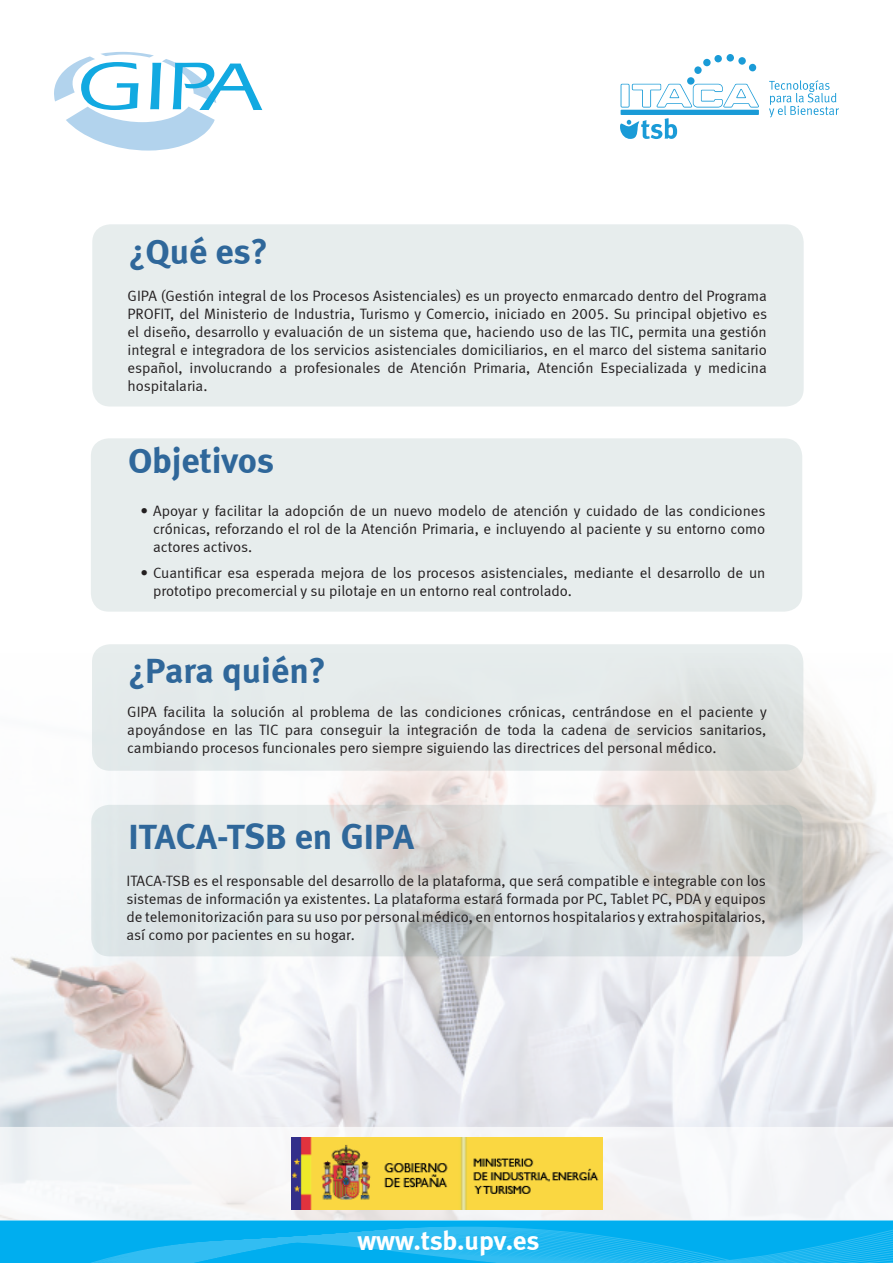
<style>
.page{position:relative;width:893px;height:1263px;background:#fff}
.page>*{position:absolute;margin:0;border:0;box-sizing:border-box;transform-origin:0 0}
.t1{font:500 69.75px "Eras ITC";color:#12a9e1;scale:1.3 1}
.t2{font:36px "Meta Bold LF";color:#2f679a}
.t3{font:27px "Meta Bold LF";letter-spacing:-.005em;color:#fff}
.t4{font:15px/18px "Meta Normal LF";color:#231f20;text-align:justify}
</style>
<div class="page">
<img style="left:0;top:654px;width:893px;height:473px">
<svg style="left:54px;top:52px;width:162px;height:99px"></svg>
<div style="left:92px;top:224px;width:712px;height:182px;background:#e7eded;border-radius:18px"></div>
<div style="left:91px;top:438px;width:711px;height:174px;background:#e7eded;border-radius:18px"></div>
<svg style="left:92px;top:644px;width:711px;height:127px;background:#e2e7e7"></svg>
<svg style="left:91px;top:805px;width:712px;height:151px;background:#d9dddd"></svg>
<svg style="left:0;top:1221px;width:893px;height:42px;background:#10b2ef"></svg>
<div style="left:694px;top:66px;width:8px;height:8px;background:#1a9bd7;border-radius:50%"></div>
<div style="left:687px;top:77px;width:7px;height:8px;background:#1a9bd7;border-radius:50%"></div>
<svg style="left:621px;top:84px;width:138px;height:24px"></svg>
<div style="left:621px;top:110px;width:138px;height:5px;background:#1a9bd7"></div>
<div style="left:703px;top:59px;width:8px;height:7px;background:#1a9bd7;border-radius:50%"></div>
<div style="left:738px;top:57px;width:8px;height:8px;background:#1a9bd7;border-radius:50%"></div>
<div style="left:749px;top:64px;width:7px;height:7px;background:#1a9bd7;border-radius:50%"></div>
<div style="left:727px;top:54px;width:7px;height:8px;background:#1a9bd7;border-radius:50%"></div>
<div style="left:714px;top:55px;width:8px;height:7px;background:#1a9bd7;border-radius:50%"></div>
<svg style="left:620px;top:118px;width:57px;height:21px"></svg>
<svg style="left:769px;top:80px;width:70px;height:37px"></svg>
<div style="left:0;top:1127px;width:893px;height:94px;background:#f5f6f8;border:2px solid #fff"></div>
<img style="left:291px;top:1137px;width:312px;height:73px">
<h1 class="t1" style="left:77px;top:47px;width:146px">GIPA</h1>
<h2 class="t2" style="left:128px;top:230px;width:141px">¿Qué es?</h2>
<p class="t4" style="left:128px;top:286px;width:641px">GIPA (Gestión integral de los Procesos Asistenciales) es un proyecto enmarcado dentro del Programa PROFIT, del Ministerio de Industria, Turismo y Comercio, iniciado en 2005. Su principal objetivo es el diseño, desarrollo y evaluación de un sistema que, haciendo uso de las TIC, permita una gestión integral e integradora de los servicios asistenciales domiciliarios, en el marco del sistema sanitario español, involucrando a profesionales de Atención Primaria, Atención Especializada y medicina hospitalaria.</p>
<h2 class="t2" style="left:128px;top:439px;width:148px">Objetivos</h2>
<p class="t4" style="left:153px;top:501px;width:614px;text-indent:-13px">• Apoyar y facilitar la adopción de un nuevo modelo de atención y cuidado de las condiciones crónicas, reforzando el rol de la Atención Primaria, e incluyendo al paciente y su entorno como actores activos.</p>
<p class="t4" style="left:153px;top:564px;width:614px;text-indent:-13px">• Cuantificar esa esperada mejora de los procesos asistenciales, mediante el desarrollo de un prototipo precomercial y su pilotaje en un entorno real controlado.</p>
<h2 class="t2" style="left:128px;top:649px;width:199px">¿Para quién?</h2>
<p class="t4" style="left:127px;top:702px;width:641px">GIPA facilita la solución al problema de las condiciones crónicas, centrándose en el paciente y apoyándose en las TIC para conseguir la integración de toda la cadena de servicios sanitarios, cambiando procesos funcionales pero siempre siguiendo las directrices del personal médico.</p>
<h2 class="t2" style="left:128px;top:815px;width:287px">ITACA-TSB en GIPA</h2>
<p class="t4" style="left:127px;top:871px;width:641px">ITACA-TSB es el responsable del desarrollo de la plataforma, que será compatible e integrable con los sistemas de información ya existentes. La plataforma estará formada por PC, Tablet PC, PDA y equipos de telemonitorización para su uso por personal médico, en entornos hospitalarios y extrahospitalarios, así como por pacientes en su hogar.</p>
<h3 class="t3" style="left:357px;top:1224px;width:183px">www.tsb.upv.es</h3>
</div>
